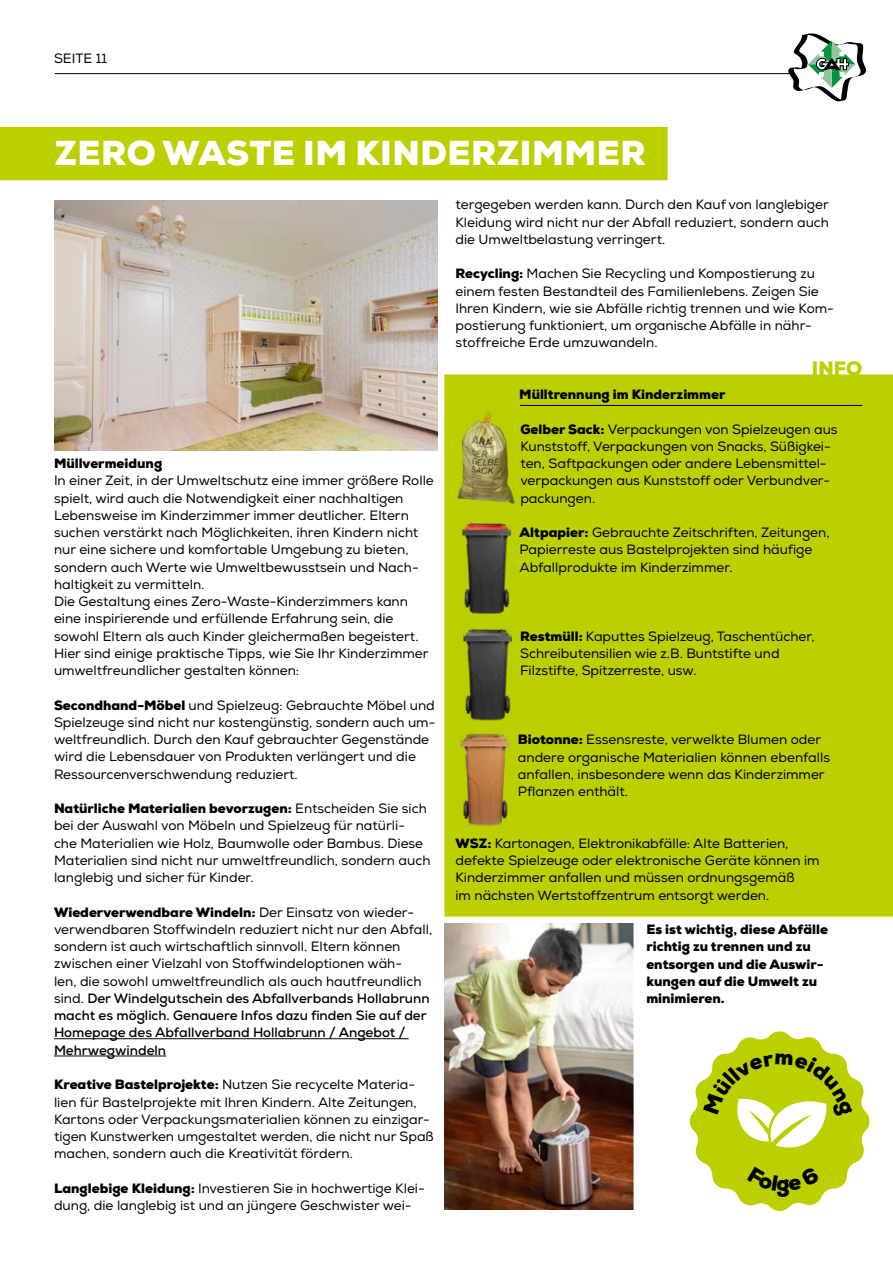
<style>
.page{position:relative;width:893px;height:1263px;background:#fff}
.page>*{position:absolute;margin:0;border:0;box-sizing:border-box;transform-origin:0 0}
.t1{font:900 34.5px "Nexa";letter-spacing:.015em;color:#fff}
.t2{font:900 19.2px "Nexa";color:#bccf00}
.t3{font:13.5px/17.2px "Nexa";color:#000}
.t4{font:900 13.5px/17.2px "Nexa";color:#000}
.s1{font-weight:900}
.s2{font-weight:700}
</style>
<div class="page">
<hr style="left:55px;top:73px;width:743px;height:1px;background:#000">
<svg style="left:786px;top:33px;width:81px;height:69px"></svg>
<div style="left:444px;top:374px;width:449px;height:543px;background:#bccf00"></div>
<div style="left:1px;top:128px;width:666px;height:52px;background:#bccf00"></div>
<div style="left:0;top:127px;width:668px;height:53px;border:2px solid #bccf00"></div>
<hr style="left:54px;top:1038px;width:355px;height:1px;background:#000">
<hr style="left:54px;top:1056px;width:112px;height:1px;background:#000">
<img style="left:54px;top:201px;width:384px;height:250px">
<img style="left:444px;top:923px;width:190px;height:287px">
<img style="left:451px;top:410px;width:69px;height:95px">
<img style="left:454px;top:517px;width:66px;height:97px">
<img style="left:454px;top:623px;width:66px;height:98px">
<img style="left:452px;top:729px;width:66px;height:99px">
<hr style="left:520px;top:405px;width:342px;height:1px;background:#000">
<svg style="left:689px;top:1031px;width:181px;height:180px"></svg>
<p class="t3" style="left:54px;top:50px;width:55px">SEITE 11</p>
<h1 class="t1" style="left:55px;top:131px;width:593px">ZERO WASTE IM KINDERZIMMER</h1>
<p class="t3" style="left:455px;top:196px;width:375px;text-align:justify">tergegeben werden kann. Durch den Kauf von langlebiger Kleidung wird nicht nur der Abfall reduziert, sondern auch die Umweltbelastung verringert.</p>
<p class="t3" style="left:455px;top:265px;width:380px"><span class="s1">Recycling:</span> Machen Sie Recycling und Kompostierung zu einem festen Bestandteil des Familienlebens. Zeigen Sie Ihren Kindern, wie sie Abfälle richtig trennen und wie Kom&shy;postierung funktioniert, um organische Abfälle in nähr&shy;stoffreiche Erde umzuwandeln.</p>
<p class="t4" style="left:54px;top:455px;width:110px">Müllvermeidung</p>
<p class="t3" style="left:54px;top:472px;width:381px">In einer Zeit, in der Umweltschutz eine immer größere Rolle spielt, wird auch die Notwendigkeit einer nachhaltigen Lebensweise im Kinderzimmer immer deutlicher. Eltern suchen verstärkt nach Möglichkeiten, ihren Kindern nicht nur eine sichere und komfortable Umgebung zu bieten, sondern auch Werte wie Umweltbewusstsein und Nach&shy;haltigkeit zu vermitteln.<br>Die Gestaltung eines Zero-Waste-Kinderzimmers kann eine inspirierende und erfüllende Erfahrung sein, die sowohl Eltern als auch Kinder gleichermaßen begeistert.<br>Hier sind einige praktische Tipps, wie Sie Ihr Kinderzimmer umweltfreundlicher gestalten können:</p>
<p class="t3" style="left:54px;top:697px;width:383px"><span class="s1">Secondhand-Möbel</span> und Spielzeug: Gebrauchte Möbel und Spielzeuge sind nicht nur kostengünstig, sondern auch um&shy;weltfreundlich. Durch den Kauf gebrauchter Gegenstände wird die Lebensdauer von Produkten verlängert und die Ressourcenverschwendung reduziert.</p>
<p class="t3" style="left:54px;top:800px;width:378px"><span class="s1">Natürliche Materialien bevorzugen:</span> Entscheiden Sie sich bei der Auswahl von Möbeln und Spielzeug für natürli&shy;che Materialien wie Holz, Baumwolle oder Bambus. Diese Materialien sind nicht nur umweltfreundlich, sondern auch langlebig und sicher für Kinder.</p>
<p class="t3" style="left:54px;top:904px;width:380px"><span class="s1">Wiederverwendbare Windeln:</span> Der Einsatz von wieder&shy;verwendbaren Stoffwindeln reduziert nicht nur den Abfall, sondern ist auch wirtschaftlich sinnvoll. Eltern können zwischen einer Vielzahl von Stoffwindeloptionen wäh-<br>len, die sowohl umweltfreundlich als auch hautfreundlich sind. <span class="s2">Der Windelgutschein des Abfallverbands Hollabrunn macht es möglich. Genauere Infos dazu finden Sie auf der Homepage des Abfallverband Hollabrunn / Angebot / Mehrwegwindeln</span></p>
<p class="t3" style="left:54px;top:1076px;width:381px"><span class="s1">Kreative Bastelprojekte:</span> Nutzen Sie recycelte Materia&shy;lien für Bastelprojekte mit Ihren Kindern. Alte Zeitungen, Kartons oder Verpackungsmaterialien können zu einzigar&shy;tigen Kunstwerken umgestaltet werden, die nicht nur Spaß machen, sondern auch die Kreativität fördern.</p>
<p class="t3" style="left:54px;top:1180px;width:372px"><span class="s1">Langlebige Kleidung:</span> Investieren Sie in hochwertige Klei&shy;dung, die langlebig ist und an jüngere Geschwister wei-</p>
<h2 class="t2" style="left:812px;top:356px;width:52px">INFO</h2>
<p class="t4" style="left:519px;top:386px;width:208px">Mülltrennung im Kinderzimmer</p>
<p class="t3" style="left:520px;top:421px;width:319px"><span class="s1">Gelber Sack:</span> Verpackungen von Spielzeugen aus Kunststoff, Verpackungen von Snacks, Süßigkei&shy;ten, Saftpackungen oder andere Lebensmittel&shy;verpackungen aus Kunststoff oder Verbundver&shy;packungen.</p>
<p class="t3" style="left:520px;top:524px;width:312px"><span class="s1">Altpapier:</span> Gebrauchte Zeitschriften, Zeitungen,<br>Papierreste aus Bastelprojekten sind häufige<br>Abfallprodukte im Kinderzimmer.</p>
<p class="t3" style="left:520px;top:628px;width:296px"><span class="s1">Restmüll:</span> Kaputtes Spielzeug, Taschentücher,<br>Schreibutensilien wie z.B. Buntstifte und<br>Filzstifte, Spitzerreste, usw.</p>
<p class="t3" style="left:518px;top:731px;width:314px"><span class="s1">Biotonne:</span> Essensreste, verwelkte Blumen oder andere organische Materialien können ebenfalls anfallen, insbesondere wenn das Kinderzimmer Pflanzen enthält.</p>
<p class="t3" style="left:455px;top:835px;width:366px"><span class="s1">WSZ:</span> Kartonagen, Elektronikabfälle: Alte Batterien, defekte Spielzeuge oder elektronische Geräte können im Kinderzimmer anfallen und müssen ordnungsgemäß<br>im nächsten Wertstoffzentrum entsorgt werden.</p>
<p class="t4" style="left:646px;top:921px;width:183px">Es ist wichtig, diese Abfälle richtig zu trennen und zu entsorgen und die Auswir&shy;kungen auf die Umwelt zu minimieren.</p>
</div>
